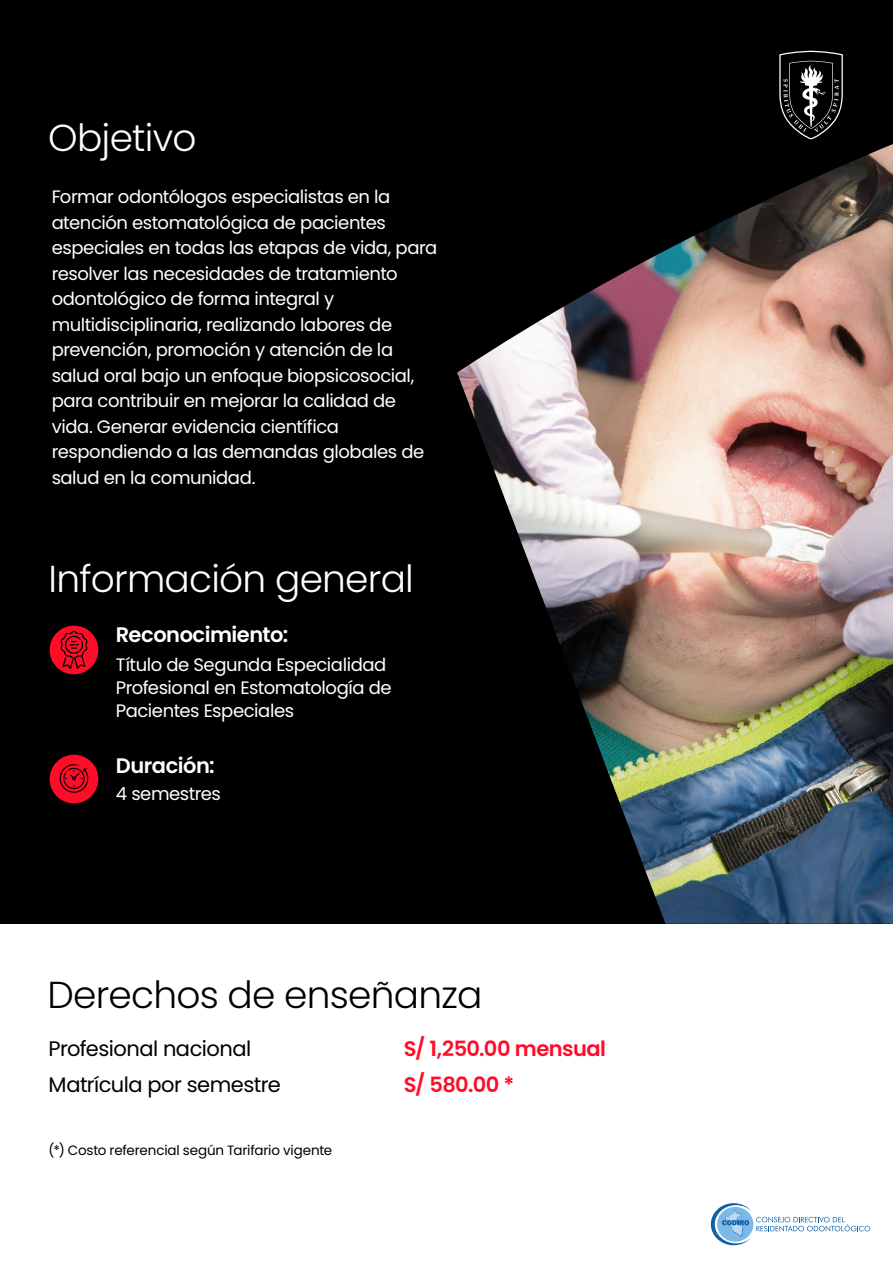
<style>
.page{position:relative;width:893px;height:1263px;background:#fff}
.page>*{position:absolute;margin:0;border:0;box-sizing:border-box;transform-origin:0 0}
.t1{font:300 37.5px "Poppins";letter-spacing:-.02em;color:#fff}
.t2{font:300 37.5px "Poppins";letter-spacing:-.02em;color:#000}
.t3{font:21px/36px "Poppins";letter-spacing:-.025em;color:#000}
.t4{font:600 21px/36px "Poppins";letter-spacing:-.025em;color:#ff0c29}
.t5{font:600 21px "Poppins";letter-spacing:-.025em;color:#fff}
.t6{font:18px/25.5px "Poppins";letter-spacing:-.025em;color:#fff}
.t7{font:13.5px "Poppins";letter-spacing:-.015em;color:#000}
</style>
<div class="page">
<div style="left:0;top:0;width:893px;height:924px;background:#000"></div>
<div style="left:50px;top:626px;width:48px;height:48px;background:#ff0c29;border-radius:50%"></div>
<svg style="left:779px;top:51px;width:64px;height:88px"></svg>
<svg style="left:60px;top:631px;width:28px;height:38px"></svg>
<div style="left:50px;top:755px;width:48px;height:48px;background:#ff0c29;border-radius:50%"></div>
<svg style="left:60px;top:764px;width:28px;height:29px"></svg>
<img style="left:457px;top:144px;width:436px;height:780px">
<svg style="left:711px;top:1203px;width:159px;height:42px"></svg>
<h1 class="t1" style="left:48px;top:117px;width:150px">Objetivo</h1>
<p class="t6" style="left:52px;top:184px;width:387px">Formar odontólogos especialistas en la atención estomatológica de pacientes especiales en todas las etapas de vida, para resolver las necesidades de tratamiento odontológico de forma integral y multidisciplinaria, realizando labores de prevención, promoción y atención de la salud oral bajo un enfoque biopsicosocial, para contribuir en mejorar la calidad de vida. Generar evidencia científica respondiendo a las demandas globales de salud en la comunidad.</p>
<h1 class="t1" style="left:49px;top:557px;width:367px">Información general</h1>
<p class="t5" style="left:116px;top:622px;width:174px">Reconocimiento:</p>
<p class="t6" style="left:116px;top:653px;width:277px;line-height:22.8px">Título de Segunda Especialidad<br>Profesional en Estomatología de<br>Pacientes Especiales</p>
<p class="t5" style="left:116px;top:753px;width:100px">Duración:</p>
<p class="t6" style="left:116px;top:781px;width:107px">4 semestres</p>
<h1 class="t2" style="left:47px;top:973px;width:436px">Derechos de enseñanza</h1>
<p class="t3" style="left:49px;top:1031px;width:234px">Profesional nacional<br>Matrícula por semestre</p>
<p class="t4" style="left:404px;top:1031px;width:204px">S/ 1,250.00 mensual<br>S/ 580.00 *</p>
<p class="t7" style="left:49px;top:1143px;width:285px">(*) Costo referencial según Tarifario vigente</p>
</div>
